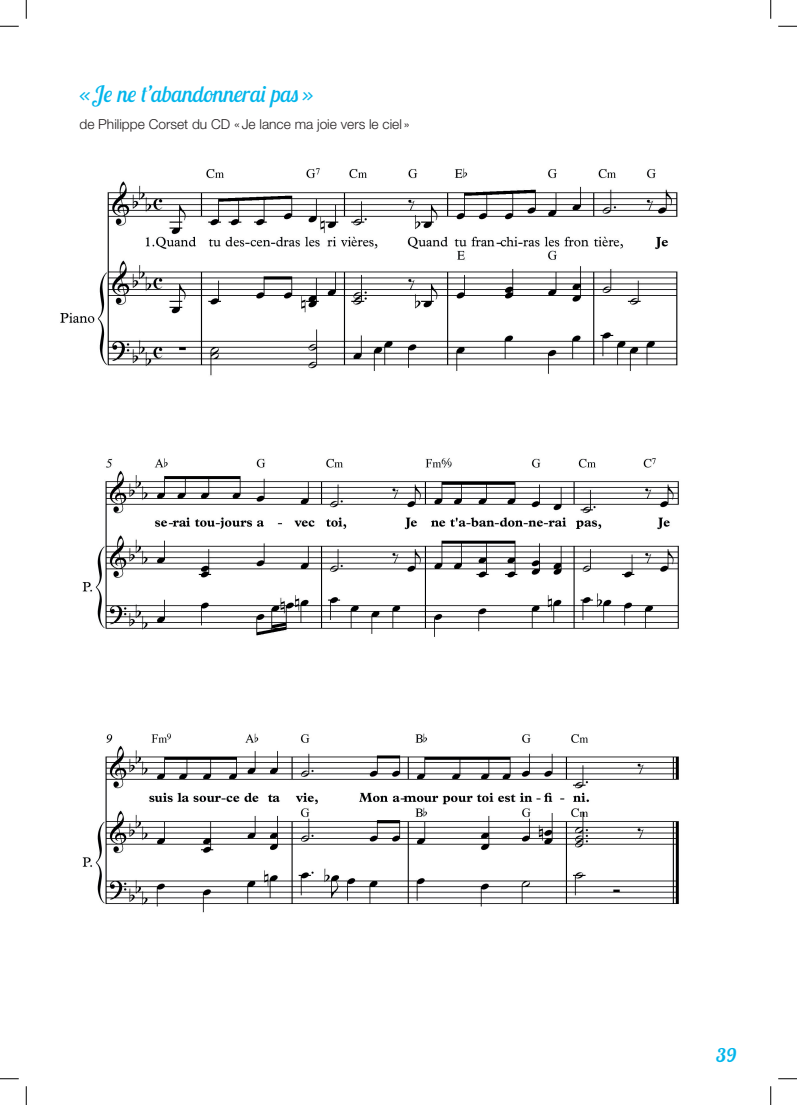
<style>
.page{position:relative;width:797px;height:1105px;background:#fff}
.page>*{position:absolute;margin:0;border:0;box-sizing:border-box;transform-origin:0 0}
.t1{font:italic 22.5px "Lobster Two";letter-spacing:-.01em;color:#02b5eb}
.t2{font:italic 700 18.75px "Lobster Two";color:#02b5eb}
.t3{font:300 13.75px "Helvetica Neue LT Std";color:#231f20}
</style>
<div class="page">
<img style="left:60px;top:168px;width:618px;height:208px">
<img style="left:82px;top:458px;width:597px;height:455px">
<svg style="left:0;top:25px;width:19px;height:2px"></svg>
<svg style="left:778px;top:25px;width:19px;height:2px"></svg>
<svg style="left:0;top:1078px;width:19px;height:1px"></svg>
<svg style="left:778px;top:1078px;width:19px;height:1px"></svg>
<svg style="left:25px;top:0;width:2px;height:19px"></svg>
<svg style="left:25px;top:1086px;width:2px;height:19px"></svg>
<svg style="left:770px;top:0;width:1px;height:19px"></svg>
<svg style="left:770px;top:1086px;width:1px;height:19px"></svg>
<h1 class="t1" style="left:79px;top:79px;width:236px">«Je ne t’abandonnerai pas»</h1>
<p class="t3" style="left:79px;top:116px;width:331px">de Philippe Corset du CD « Je lance ma joie vers le ciel »</p>
<h2 class="t2" style="left:716px;top:1043px;width:22px">39</h2>
</div>
